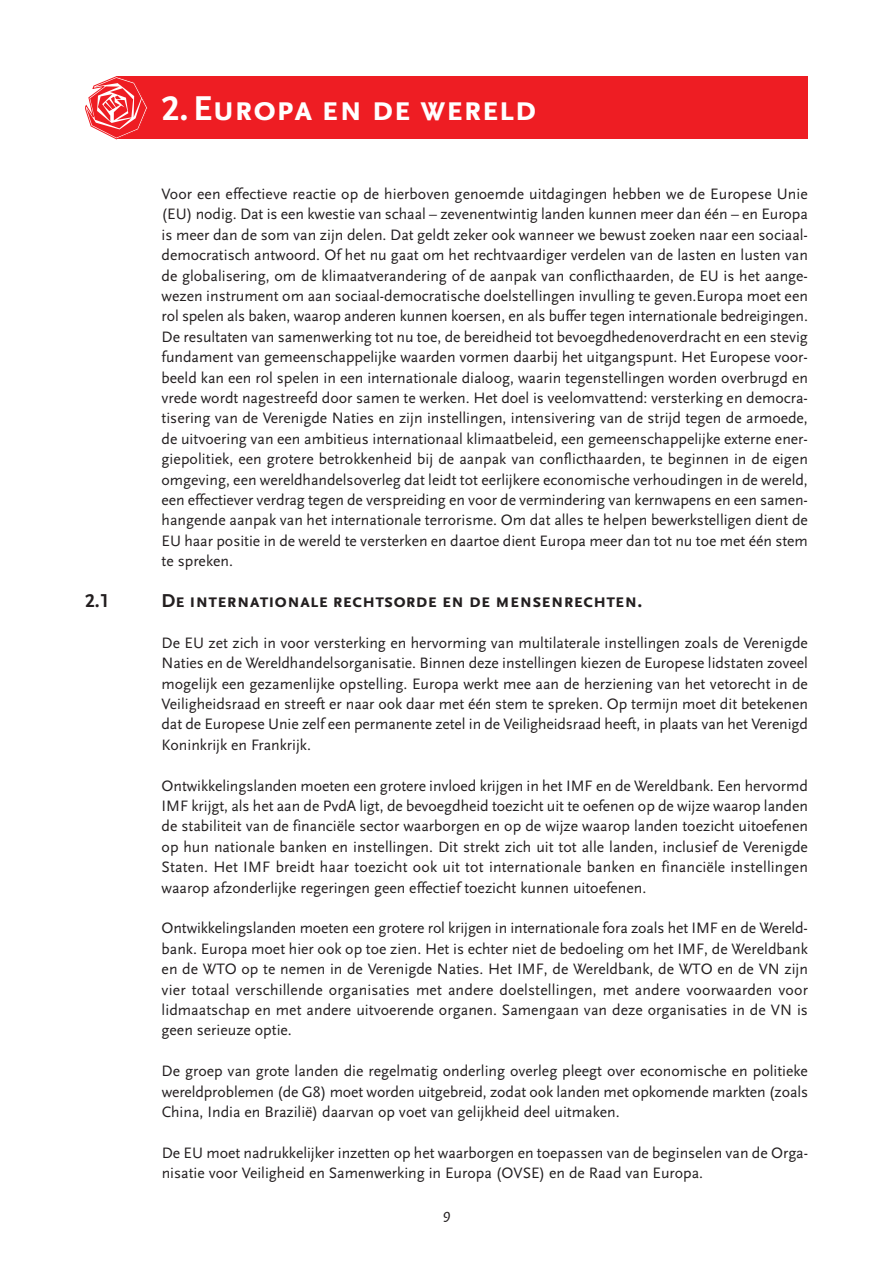
<style>
.page{position:relative;width:893px;height:1263px;background:#fff}
.page>*{position:absolute;margin:0;border:0;box-sizing:border-box;transform-origin:0 0}
.t1{font:700 36px "Scala Sans Caps";color:#fff}
.t2{font:700 19.5px "Scala Sans Caps";color:#231f20}
.t3{font:15.75px/20.4px "Scala Sans";color:#231f20;text-align:justify}
.t4{font:italic 15px "Scala Sans";color:#231f20}
</style>
<div class="page">
<div style="left:116px;top:77px;width:692px;height:62px;background:#ee1d23"></div>
<svg style="left:85px;top:77px;width:63px;height:62px"></svg>
<h1 class="t1" style="left:162px;top:91px;width:376px">2.Europa en de wereld</h1>
<p class="t3" style="left:162px;top:184px;width:648px">Voor een effectieve reactie op de hierboven genoemde uitdagingen hebben we de Europese Unie (EU) nodig. Dat is een kwestie van schaal – zevenentwintig landen kunnen meer dan één – en Europa is meer dan de som van zijn delen. Dat geldt zeker ook wanneer we bewust zoeken naar een sociaal&shy;democratisch antwoord. Of het nu gaat om het rechtvaardiger verdelen van de lasten en lusten van de globalisering, om de klimaatverandering of de aanpak van conflicthaarden, de EU is het aange&shy;wezen instrument om aan sociaal-democratische doelstellingen invulling te geven.Europa moet een rol spelen als baken, waarop anderen kunnen koersen, en als buffer tegen internationale bedreigingen.<br>De resultaten van samenwerking tot nu toe, de bereidheid tot bevoegdhedenoverdracht en een stevig fundament van gemeenschappelijke waarden vormen daarbij het uitgangspunt. Het Europese voor&shy;beeld kan een rol spelen in een internationale dialoog, waarin tegenstellingen worden overbrugd en vrede wordt nagestreefd door samen te werken. Het doel is veelomvattend: versterking en democra&shy;tisering van de Verenigde Naties en zijn instellingen, intensivering van de strijd tegen de armoede, de uitvoering van een ambitieus internationaal klimaatbeleid, een gemeenschappelijke externe ener&shy;giepolitiek, een grotere betrokkenheid bij de aanpak van conflicthaarden, te beginnen in de eigen omgeving, een wereldhandelsoverleg dat leidt tot eerlijkere economische verhoudingen in de wereld, een effectiever verdrag tegen de verspreiding en voor de vermindering van kernwapens en een samen&shy;hangende aanpak van het internationale terrorisme. Om dat alles te helpen bewerkstelligen dient de EU haar positie in de wereld te versterken en daartoe dient Europa meer dan tot nu toe met één stem te spreken.</p>
<p class="t2" style="left:85px;top:591px;width:26px">2.1</p>
<p class="t2" style="left:162px;top:591px;width:482px">De internationale rechtsorde en de mensenrechten.</p>
<p class="t3" style="left:162px;top:633px;width:648px">De EU zet zich in voor versterking en hervorming van multilaterale instellingen zoals de Verenigde Naties en de Wereldhandelsorganisatie. Binnen deze instellingen kiezen de Europese lidstaten zoveel mogelijk een gezamenlijke opstelling. Europa werkt mee aan de herziening van het vetorecht in de Veiligheidsraad en streeft er naar ook daar met één stem te spreken. Op termijn moet dit betekenen dat de Europese Unie zelf een permanente zetel in de Veiligheidsraad heeft, in plaats van het Verenigd Koninkrijk en Frankrijk.</p>
<p class="t3" style="left:162px;top:776px;width:648px">Ontwikkelingslanden moeten een grotere invloed krijgen in het IMF en de Wereldbank. Een hervormd IMF krijgt, als het aan de PvdA ligt, de bevoegdheid toezicht uit te oefenen op de wijze waarop landen de stabiliteit van de financiële sector waarborgen en op de wijze waarop landen toezicht uitoefenen op hun nationale banken en instellingen. Dit strekt zich uit tot alle landen, inclusief de Verenigde Staten. Het IMF breidt haar toezicht ook uit tot internationale banken en financiële instellingen waarop afzonderlijke regeringen geen effectief toezicht kunnen uitoefenen.</p>
<p class="t3" style="left:162px;top:918px;width:648px">Ontwikkelingslanden moeten een grotere rol krijgen in internationale fora zoals het IMF en de Wereld&shy;bank. Europa moet hier ook op toe zien. Het is echter niet de bedoeling om het IMF, de Wereldbank en de WTO op te nemen in de Verenigde Naties. Het IMF, de Wereldbank, de WTO en de VN zijn vier totaal verschillende organisaties met andere doelstellingen, met andere voorwaarden voor lidmaatschap en met andere uitvoerende organen. Samengaan van deze organisaties in de VN is geen serieuze optie.</p>
<p class="t3" style="left:162px;top:1061px;width:648px">De groep van grote landen die regelmatig onderling overleg pleegt over economische en politieke wereldproblemen (de G8) moet worden uitgebreid, zodat ook landen met opkomende markten (zoals China, India en Brazilië) daarvan op voet van gelijkheid deel uitmaken.</p>
<p class="t3" style="left:162px;top:1143px;width:648px">De EU moet nadrukkelijker inzetten op het waarborgen en toepassen van de beginselen van de Orga&shy;nisatie voor Veiligheid en Samenwerking in Europa (OVSE) en de Raad van Europa.</p>
<p class="t4" style="left:442px;top:1207px;width:10px">9</p>
</div>
